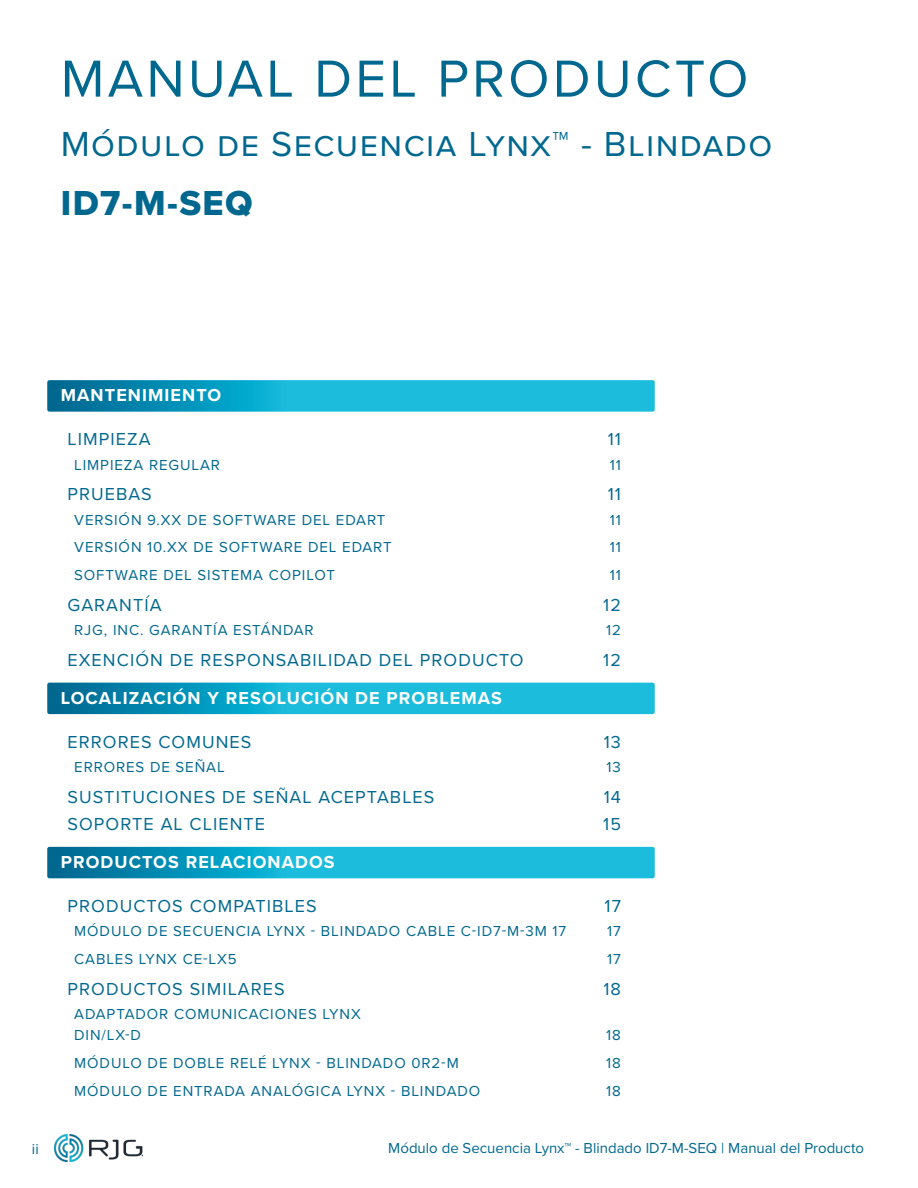
<style>
.page{position:relative;width:918px;height:1188px;background:#fff}
.page>*{position:absolute;margin:0;border:0;box-sizing:border-box;transform-origin:0 0}
.t1{font:54px "Proxima Nova";letter-spacing:.06em;color:#00688f}
.t2{font:36px "Proxima Nova";letter-spacing:.04em;color:#00688f}
.t3{font:36px "Proxima Nova Extrabld";letter-spacing:.04em;color:#00688f}
.t4{font:18px "Proxima Nova";letter-spacing:.06em;color:#00688f}
.t5{font:700 18px "Proxima Nova";letter-spacing:.06em;color:#fff}
.t6{font:15px/21px "Proxima Nova";letter-spacing:.06em;color:#00688f}
.t7{font:15px "Proxima Nova";color:#00688f}
</style>
<div class="page">
<img style="left:54px;top:1134px;width:88px;height:27px">
<svg style="left:47px;top:380px;width:608px;height:32px;background:#15abcd"></svg>
<svg style="left:47px;top:683px;width:608px;height:31px;background:#12a9cc"></svg>
<svg style="left:47px;top:847px;width:608px;height:31px;background:#12a9cc"></svg>
<h1 class="t1" style="left:61px;top:38px;width:689px">MANUAL DEL PRODUCTO</h1>
<h2 class="t2" style="left:61px;top:117px;width:713px">Módulo de Secuencia Lynx™ - Blindado</h2>
<h2 class="t3" style="left:61px;top:176px;width:194px">ID7‑M‑SEQ</h2>
<p class="t5" style="left:61px;top:382px;width:162px">MANTENIMIENTO</p>
<p class="t4" style="left:68px;top:426px;width:85px">LIMPIEZA</p>
<p class="t4" style="left:608px;top:426px;width:15px">11</p>
<p class="t6" style="left:74px;top:453px;width:147px">LIMPIEZA REGULAR</p>
<p class="t6" style="left:610px;top:453px;width:13px">11</p>
<p class="t4" style="left:68px;top:481px;width:86px">PRUEBAS</p>
<p class="t4" style="left:608px;top:481px;width:15px">11</p>
<p class="t6" style="left:74px;top:508px;width:313px">VERSIÓN 9.XX DE SOFTWARE DEL EDART</p>
<p class="t6" style="left:610px;top:508px;width:13px">11</p>
<p class="t6" style="left:74px;top:536px;width:319px">VERSIÓN 10.XX DE SOFTWARE DEL EDART</p>
<p class="t6" style="left:610px;top:536px;width:13px">11</p>
<p class="t6" style="left:74px;top:564px;width:262px">SOFTWARE DEL SISTEMA COPILOT</p>
<p class="t6" style="left:610px;top:564px;width:13px">11</p>
<p class="t4" style="left:68px;top:591px;width:96px">GARANTÍA</p>
<p class="t4" style="left:603px;top:591px;width:19px">12</p>
<p class="t6" style="left:74px;top:619px;width:241px">RJG, INC. GARANTÍA ESTÁNDAR</p>
<p class="t6" style="left:606px;top:619px;width:16px">12</p>
<p class="t4" style="left:68px;top:646px;width:458px">EXENCIÓN DE RESPONSABILIDAD DEL PRODUCTO</p>
<p class="t4" style="left:603px;top:646px;width:19px">12</p>
<p class="t5" style="left:61px;top:684px;width:443px">LOCALIZACIÓN Y RESOLUCIÓN DE PROBLEMAS</p>
<p class="t4" style="left:68px;top:728px;width:186px">ERRORES COMUNES</p>
<p class="t4" style="left:604px;top:728px;width:19px">13</p>
<p class="t6" style="left:74px;top:756px;width:152px">ERRORES DE SEÑAL</p>
<p class="t6" style="left:607px;top:756px;width:16px">13</p>
<p class="t4" style="left:68px;top:783px;width:369px">SUSTITUCIONES DE SEÑAL ACEPTABLES</p>
<p class="t4" style="left:604px;top:783px;width:19px">14</p>
<p class="t4" style="left:68px;top:811px;width:199px">SOPORTE AL CLIENTE</p>
<p class="t4" style="left:603px;top:811px;width:19px">15</p>
<p class="t5" style="left:61px;top:848px;width:276px">PRODUCTOS RELACIONADOS</p>
<p class="t4" style="left:68px;top:893px;width:251px">PRODUCTOS COMPATIBLES</p>
<p class="t4" style="left:605px;top:893px;width:18px">17</p>
<p class="t6" style="left:74px;top:920px;width:494px">MÓDULO DE SECUENCIA LYNX - BLINDADO CABLE C-ID7-M-3M 17</p>
<p class="t6" style="left:607px;top:920px;width:15px">17</p>
<p class="t6" style="left:74px;top:948px;width:164px">CABLES LYNX CE‑LX5</p>
<p class="t6" style="left:607px;top:948px;width:15px">17</p>
<p class="t4" style="left:68px;top:975px;width:219px">PRODUCTOS SIMILARES</p>
<p class="t4" style="left:603px;top:975px;width:19px">18</p>
<p class="t6" style="left:74px;top:1003px;width:288px">ADAPTADOR COMUNICACIONES LYNX<br>DIN/LX-D</p>
<p class="t6" style="left:606px;top:1024px;width:16px">18</p>
<p class="t6" style="left:74px;top:1052px;width:386px">MÓDULO DE DOBLE RELÉ LYNX - BLINDADO 0R2-M</p>
<p class="t6" style="left:606px;top:1052px;width:16px">18</p>
<p class="t6" style="left:74px;top:1079px;width:408px">MÓDULO DE ENTRADA ANALÓGICA LYNX - BLINDADO</p>
<p class="t6" style="left:606px;top:1079px;width:16px">18</p>
<p class="t6" style="left:32px;top:1137px;width:8px">ii</p>
<p class="t7" style="left:388px;top:1136px;width:477px">Módulo de Secuencia Lynx™ - Blindado ID7‑M‑SEQ | Manual del Producto</p>
</div>
